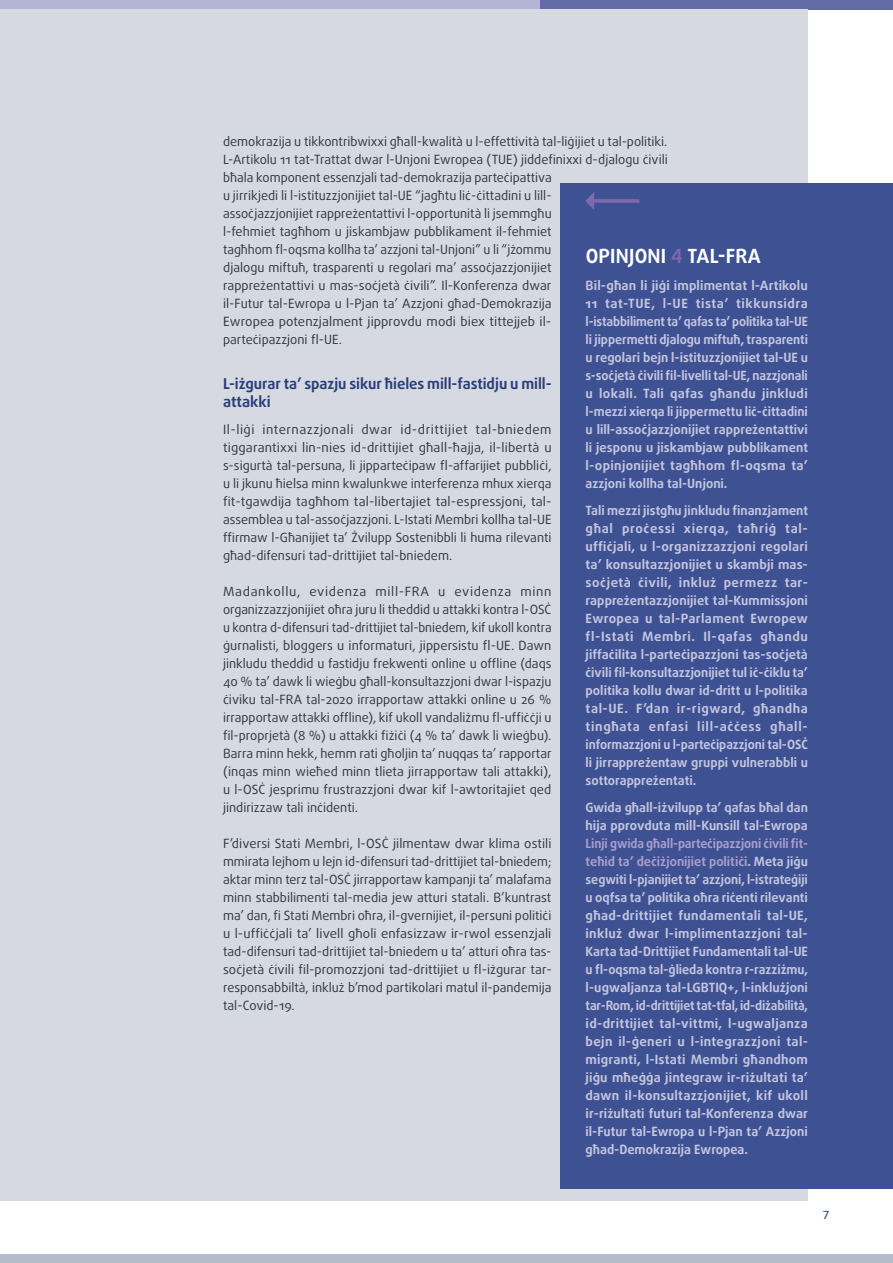
<style>
.page{position:relative;width:893px;height:1263px;background:#fff}
.page>*{position:absolute;margin:0;border:0;box-sizing:border-box;transform-origin:0 0}
.FRA_opinion_title{font:700 19.5px "Daxline Pro";letter-spacing:.01em;color:#fff}
.key_findings_subtitl{font:700 15px/18px "Daxline Pro";letter-spacing:-.005em;color:#2a3f79}
.body_text{font:12.75px/18px "Daxline Pro";color:#2f383f;text-align:justify}
.FRA_opinion_text{font:700 12.75px/18px "Daxline Pro";color:#c6c6df;text-align:justify}
.t1{font:500 11.25px "Daxline Pro";color:#3e5293}
.s1{color:#7e69ac}
.s2{color:#ab9ecd}
</style>
<div class="page">
<div style="left:0;top:1254px;width:893px;height:9px;background:#b6bbca"></div>
<div style="left:540px;top:0;width:353px;height:10px;background:#616ba5"></div>
<div style="left:0;top:0;width:540px;height:10px;background:#b3b3d4"></div>
<div style="left:0;top:9px;width:808px;height:1192px;background:#d7d9e2"></div>
<div style="left:560px;top:183px;width:333px;height:1006px;background:#3e5293"></div>
<svg style="left:585px;top:192px;width:54px;height:18px"></svg>
<p class="body_text" style="left:223px;top:132px;width:446px;text-align:left">demokrazija u tikkontribwixxi għall-kwalità u l-effettività tal-liġijiet u tal-politiki.<br>L-Artikolu 11 tat-Trattat dwar l-Unjoni Ewropea (TUE) jiddefinixxi d-djalogu ċivili bħala komponent essenzjali tad-demokrazija parteċipattiva<br>u jirrikjedi li l-istituzzjonijiet tal-UE “jagħtu liċ-ċittadini u lill-<br>assoċjazzjonijiet rappreżentattivi l-opportunità li jsemmgħu<br>l-fehmiet tagħhom u jiskambjaw pubblikament il-fehmiet<br>tagħhom fl-oqsma kollha ta’ azzjoni tal-Unjoni” u li “jżommu<br>djalogu miftuħ, trasparenti u regolari ma’ assoċjazzjonijiet<br>rappreżentattivi u mas-soċjetà ċivili”. Il-Konferenza dwar<br>il-Futur tal-Ewropa u l-Pjan ta’ Azzjoni għad-Demokrazija<br>Ewropea potenzjalment jipprovdu modi biex tittejjeb il-<br>parteċipazzjoni fl-UE.</p>
<h2 class="key_findings_subtitl" style="left:223px;top:374px;width:330px">L-iżgurar ta’ spazju sikur ħieles mill-fastidju u mill&shy;attakki</h2>
<p class="body_text" style="left:223px;top:420px;width:330px">Il-liġi internazzjonali dwar id-drittijiet tal-bniedem tiggarantixxi lin-nies id-drittijiet għall-ħajja, il-libertà u s-sigurtà tal-persuna, li jipparteċipaw fl-affarijiet pubbliċi, u li jkunu ħielsa minn kwalunkwe interferenza mhux xierqa fit-tgawdija tagħhom tal-libertajiet tal-espressjoni, tal&shy;assemblea u tal-assoċjazzjoni. L-Istati Membri kollha tal-UE ffirmaw l-Għanijiet ta’ Żvilupp Sostenibbli li huma rilevanti għad-difensuri tad-drittijiet tal-bniedem.</p>
<p class="body_text" style="left:223px;top:582px;width:330px">Madankollu, evidenza mill-FRA u evidenza minn organizzazzjonijiet oħra juru li theddid u attakki kontra l-OSĊ u kontra d-difensuri tad-drittijiet tal-bniedem, kif ukoll kontra ġurnalisti, bloggers u informaturi, jippersistu fl-UE. Dawn jinkludu theddid u fastidju frekwenti online u offline (daqs 40 % ta’ dawk li wieġbu għall-konsultazzjoni dwar l-ispazju ċiviku tal-FRA tal-2020 irrapportaw attakki online u 26 % irrapportaw attakki offline), kif ukoll vandaliżmu fl-uffiċċji u fil-proprjetà (8 %) u attakki fiżiċi (4 % ta’ dawk li wieġbu).<br>Barra minn hekk, hemm rati għoljin ta’ nuqqas ta’ rapportar (inqas minn wieħed minn tlieta jirrapportaw tali attakki), u l-OSĊ jesprimu frustrazzjoni dwar kif l-awtoritajiet qed jindirizzaw tali inċidenti.</p>
<p class="body_text" style="left:223px;top:834px;width:330px">F’diversi Stati Membri, l-OSĊ jilmentaw dwar klima ostili mmirata lejhom u lejn id-difensuri tad-drittijiet tal-bniedem; aktar minn terz tal-OSĊ jirrapportaw kampanji ta’ malafama minn stabbilimenti tal-media jew atturi statali. B’kuntrast ma’ dan, fi Stati Membri oħra, il-gvernijiet, il-persuni politiċi u l-uffiċċjali ta’ livell għoli enfasizzaw ir-rwol essenzjali tad-difensuri tad-drittijiet tal-bniedem u ta’ atturi oħra tas&shy;soċjetà ċivili fil-promozzjoni tad-drittijiet u fl-iżgurar tar&shy;responsabbiltà, inkluż b’mod partikolari matul il-pandemija tal-Covid-19.</p>
<p class="FRA_opinion_title" style="left:586px;top:243px;width:176px">OPINJONI <span class="s1">4</span> TAL-FRA</p>
<p class="FRA_opinion_text" style="left:586px;top:276px;width:224px">Bil-għan li jiġi implimentat l-Artikolu 11 tat-TUE, l-UE tista’ tikkunsidra l-istabbiliment ta’ qafas ta’ politika tal-UE li jippermetti djalogu miftuħ, trasparenti u regolari bejn l-istituzzjonijiet tal-UE u s-soċjetà ċivili fil-livelli tal-UE, nazzjonali u lokali. Tali qafas għandu jinkludi l-mezzi xierqa li jippermettu liċ-ċittadini u lill-assoċjazzjonijiet rappreżentattivi li jesponu u jiskambjaw pubblikament l-opinjonijiet tagħhom fl-oqsma ta’ azzjoni kollha tal-Unjoni.</p>
<p class="FRA_opinion_text" style="left:586px;top:501px;width:224px">Tali mezzi jistgħu jinkludu finanzjament għal proċessi xierqa, taħriġ tal&shy;uffiċjali, u l-organizzazzjoni regolari ta’ konsultazzjonijiet u skambji mas&shy;soċjetà ċivili, inkluż permezz tar&shy;rappreżentazzjonijiet tal-Kummissjoni Ewropea u tal-Parlament Ewropew fl-Istati Membri. Il-qafas għandu jiffaċilita l-parteċipazzjoni tas-soċjetà ċivili fil-konsultazzjonijiet tul iċ-ċiklu ta’ politika kollu dwar id-dritt u l-politika tal-UE. F’dan ir-rigward, għandha tingħata enfasi lill-aċċess għall&shy;informazzjoni u l-parteċipazzjoni tal-OSĊ li jirrappreżentaw gruppi vulnerabbli u sottorappreżentati.</p>
<p class="FRA_opinion_text" style="left:586px;top:798px;width:224px">Gwida għall-iżvilupp ta’ qafas bħal dan hija pprovduta mill-Kunsill tal-Ewropa <span class="s2">Linji gwida għall-parteċipazzjoni ċivili fit&shy;teħid ta’ deċiżjonijiet politiċi</span>. Meta jiġu segwiti l-pjanijiet ta’ azzjoni, l-istrateġiji u oqfsa ta’ politika oħra riċenti rilevanti għad-drittijiet fundamentali tal-UE, inkluż dwar l-implimentazzjoni tal-Karta tad-Drittijiet Fundamentali tal-UE u fl-oqsma tal-ġlieda kontra r-razziżmu, l-ugwaljanza tal-LGBTIQ+, l-inklużjoni tar-Rom, id-drittijiet tat-tfal, id-diżabilità, id-drittijiet tal-vittmi, l-ugwaljanza bejn il-ġeneri u l-integrazzjoni tal&shy;migranti, l-Istati Membri għandhom jiġu mħeġġa jintegraw ir-riżultati ta’ dawn il-konsultazzjonijiet, kif ukoll ir-riżultati futuri tal-Konferenza dwar il-Futur tal-Ewropa u l-Pjan ta’ Azzjoni għad-Demokrazija Ewropea.</p>
<p class="t1" style="left:823px;top:1207px;width:8px">7</p>
</div>
